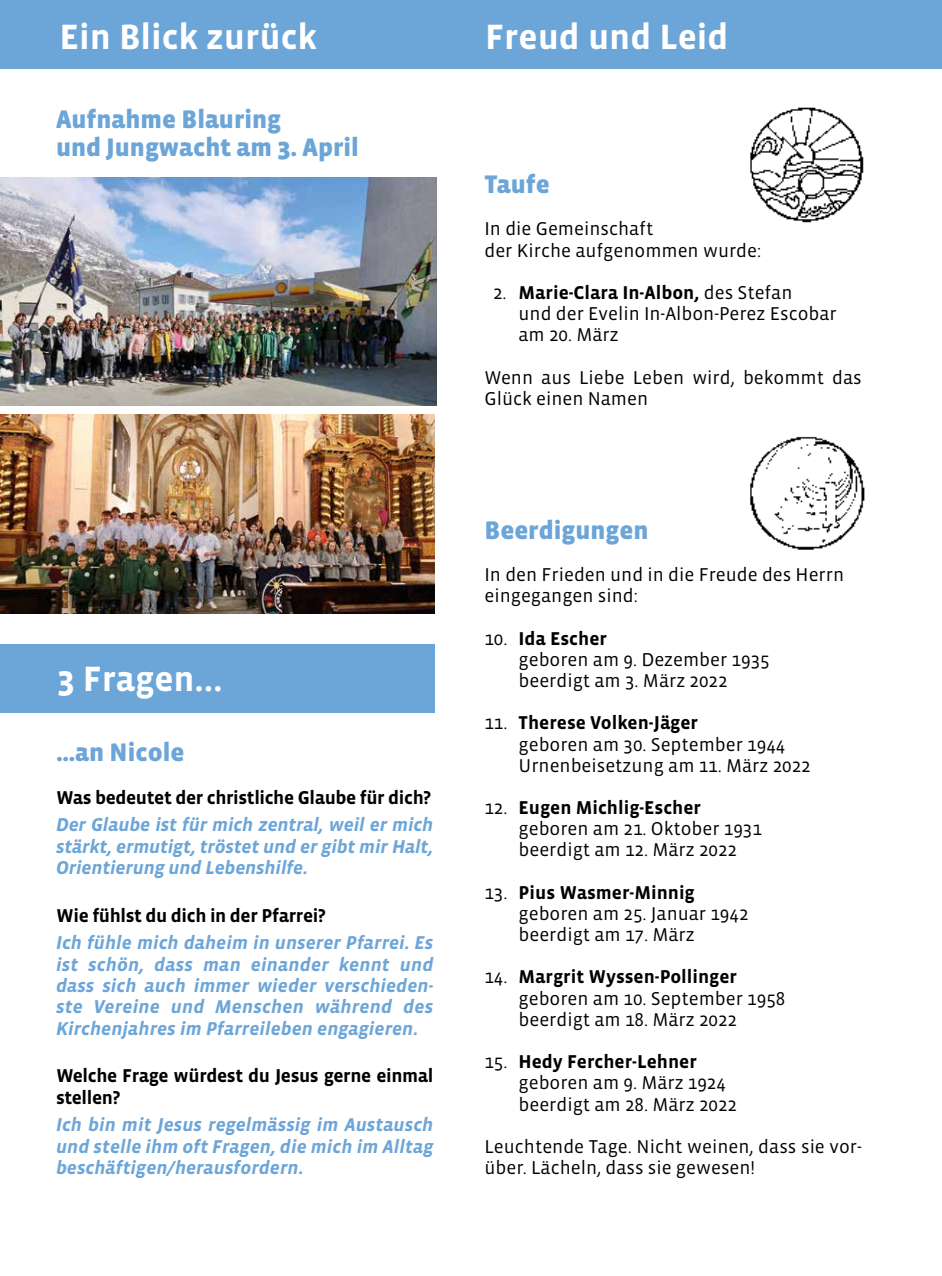
<style>
.page{position:relative;width:942px;height:1276px;background:#fff}
.page>*{position:absolute;margin:0;border:0;box-sizing:border-box;transform-origin:0 0}
.t1{font:700 36px "Vista Sans";color:#fff}
.t2{font:900 26px/28.4px "Vista Sans";color:#6ca5d8}
.t3{font:19px/21.2px "Vista Sans";color:#000}
.t4{font:italic 700 19px/21.4px "Vista Sans";color:#6ca5d8;text-align:justify}
.t5{font:700 19px/21.4px "Vista Sans";letter-spacing:-.02em;color:#000}
.s1{font-weight:700}
</style>
<div class="page">
<div style="left:0;top:0;width:941px;height:68px;background:#6ca5d8"></div>
<div style="left:0;top:644px;width:434px;height:68px;background:#6ca5d8"></div>
<img style="left:750px;top:107px;width:114px;height:116px">
<img style="left:750px;top:436px;width:115px;height:114px">
<img style="left:0;top:177px;width:437px;height:228px">
<img style="left:0;top:415px;width:434px;height:198px">
<h1 class="t1" style="left:60px;top:19px;width:259px">Ein Blick zurück</h1>
<h1 class="t1" style="left:485px;top:19px;width:245px">Freud und Leid</h1>
<h2 class="t2" style="left:56px;top:106px;width:304px">Aufnahme Blauring<br>und Jungwacht am 3. April</h2>
<h1 class="t1" style="left:57px;top:661px;width:167px">3 Fragen…</h1>
<h2 class="t2" style="left:56px;top:738px;width:130px">…an Nicole</h2>
<p class="t5" style="left:56px;top:787px;width:376px">Was bedeutet der christliche Glaube für dich?</p>
<p class="t4" style="left:56px;top:814px;width:379px">Der Glaube ist für mich zentral, weil er mich stärkt, ermutigt, tröstet und er gibt mir Halt, Orientierung und Lebenshilfe.</p>
<p class="t5" style="left:56px;top:905px;width:271px">Wie fühlst du dich in der Pfarrei?</p>
<p class="t4" style="left:56px;top:932px;width:379px">Ich fühle mich daheim in unserer Pfarrei. Es ist schön, dass man einander kennt und dass sich auch immer wieder verschieden&shy;ste Vereine und Menschen während des Kirchenjahres im Pfarreileben engagieren.</p>
<p class="t5" style="left:56px;top:1065px;width:379px">Welche Frage würdest du Jesus gerne einmal stellen?</p>
<p class="t4" style="left:56px;top:1114px;width:379px">Ich bin mit Jesus regelmässig im Austausch und stelle ihm oft Fragen, die mich im Alltag beschäftigen/herausfordern.</p>
<h2 class="t2" style="left:484px;top:171px;width:67px">Taufe</h2>
<p class="t3" style="left:484px;top:219px;width:278px">In die Gemeinschaft<br>der Kirche aufgenommen wurde:</p>
<p class="t3" style="left:518px;top:282px;width:319px;text-indent:-25px">2. <span class="s1">Marie-Clara In-Albon,</span> des Stefan<br>und der Evelin In-Albon-Perez Escobar am 20. März</p>
<p class="t3" style="left:484px;top:367px;width:379px">Wenn aus Liebe Leben wird, bekommt das<br>Glück einen Namen</p>
<h2 class="t2" style="left:484px;top:516px;width:165px">Beerdigungen</h2>
<p class="t3" style="left:484px;top:564px;width:361px">In den Frieden und in die Freude des Herrn eingegangen sind:</p>
<p class="t3" style="left:518px;top:628px;width:252px;text-indent:-34px">10. <span class="s1">Ida Escher<br></span>geboren am 9. Dezember 1935 beerdigt am 3. März 2022</p>
<p class="t3" style="left:518px;top:713px;width:293px;text-indent:-34px">11. <span class="s1">Therese Volken-Jäger<br></span>geboren am 30. September 1944<br>Urnenbeisetzung am 11. März 2022</p>
<p class="t3" style="left:518px;top:797px;width:245px;text-indent:-34px">12. <span class="s1">Eugen Michlig-Escher </span>geboren am 21. Oktober 1931 beerdigt am 12. März 2022</p>
<p class="t3" style="left:518px;top:882px;width:231px;text-indent:-34px">13. <span class="s1">Pius Wasmer-Minnig </span>geboren am 25. Januar 1942 beerdigt am 17. März</p>
<p class="t3" style="left:518px;top:967px;width:268px;text-indent:-34px">14. <span class="s1">Margrit Wyssen-Pollinger </span>geboren am 10. September 1958 beerdigt am 18. März 2022</p>
<p class="t3" style="left:518px;top:1051px;width:220px;text-indent:-34px">15. <span class="s1">Hedy Fercher-Lehner </span>geboren am 9. März 1924 beerdigt am 28. März 2022</p>
<p class="t3" style="left:484px;top:1136px;width:379px">Leuchtende Tage. Nicht weinen, dass sie vor&shy;über. Lächeln, dass sie gewesen!</p>
</div>
